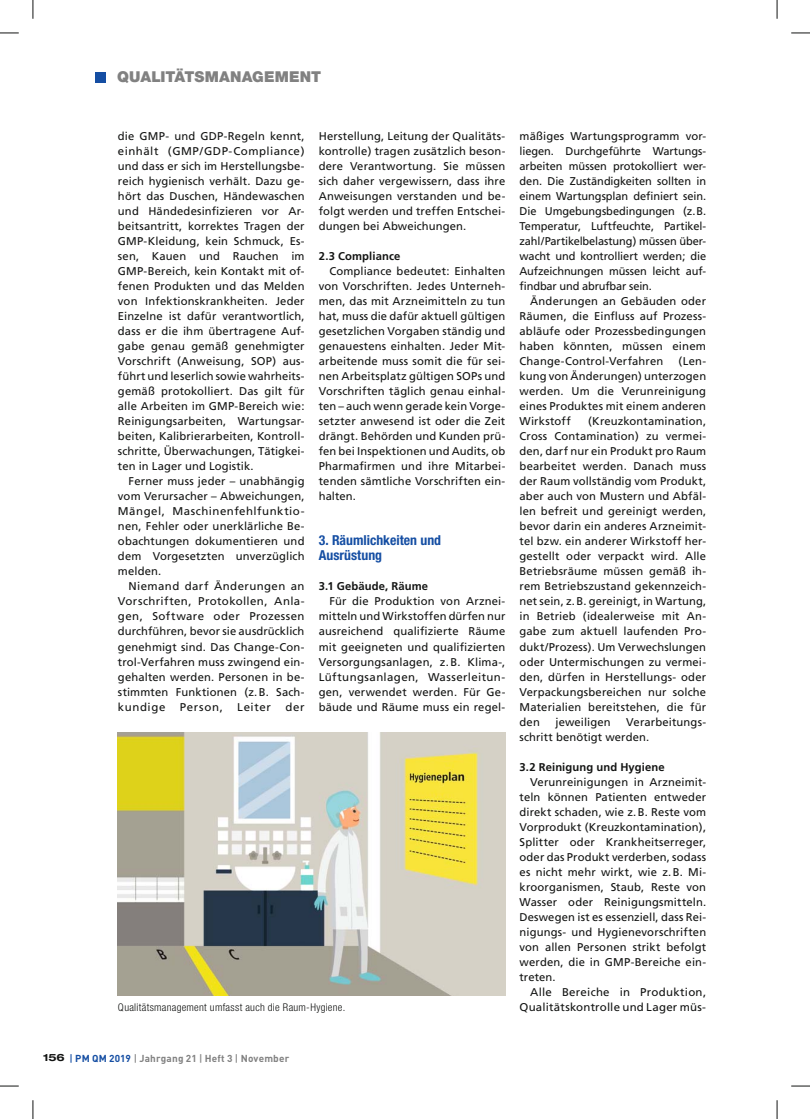
<style>
.page{position:relative;width:810px;height:1119px;background:#fff}
.page>*{position:absolute;margin:0;border:0;box-sizing:border-box;transform-origin:0 0}
.t1{font:900 15px "Helvetica Neue";letter-spacing:.01em;color:#818181}
.t2{font:700 condensed 13.75px/15px "Helvetica Neue";color:#154ea3}
.t3{font:11.25px/15px "Frutiger";letter-spacing:.01em;color:#131413;text-align:justify}
.t4{font:700 11.25px "Frutiger";letter-spacing:.01em;color:#131413}
.t5{font:300 condensed 10.62px "Helvetica Neue";letter-spacing:.02em;color:#131413}
.t6{font:700 10px "DIN";letter-spacing:.015em;color:#818181}
.s1{font-family:"Helvetica Neue";font-stretch:expanded;color:#131413}
.s2{font-weight:500;color:#154ea3}
.s3{color:#154ea3}
.s4{font-weight:500}
</style>
<div class="page">
<div style="left:95px;top:72px;width:11px;height:11px;background:#154ea3"></div>
<img style="left:118px;top:732px;width:387px;height:263px">
<svg style="left:0;top:32px;width:19px;height:2px"></svg>
<svg style="left:791px;top:32px;width:19px;height:2px"></svg>
<svg style="left:0;top:1085px;width:19px;height:1px"></svg>
<svg style="left:791px;top:1085px;width:19px;height:1px"></svg>
<svg style="left:32px;top:0;width:2px;height:19px"></svg>
<svg style="left:32px;top:1100px;width:2px;height:18px"></svg>
<svg style="left:776px;top:0;width:2px;height:19px"></svg>
<svg style="left:776px;top:1100px;width:2px;height:18px"></svg>
<h1 class="t1" style="left:117px;top:68px;width:206px">QUALITÄTSMANAGEMENT</h1>
<p class="t3" style="left:118px;top:129px;width:188px">die GMP- und GDP-Regeln kennt, einhält (GMP/GDP-Compliance) und dass er sich im Herstellungsbe&shy;reich hygienisch verhält. Dazu ge&shy;hört das Duschen, Händewaschen und Händedesinfizieren vor Ar&shy;beitsantritt, korrektes Tragen der GMP-Kleidung, kein Schmuck, Es&shy;sen, Kauen und Rauchen im GMP-Bereich, kein Kontakt mit of&shy;fenen Produkten und das Melden von Infektionskrankheiten. Jeder Einzelne ist dafür verantwortlich, dass er die ihm übertragene Auf&shy;gabe genau gemäß genehmigter Vorschrift (Anweisung, SOP) aus&shy;führt und leserlich sowie wahrheits&shy;gemäß protokolliert. Das gilt für alle Arbeiten im GMP-Bereich wie:<br>Reinigungsarbeiten, Wartungsar&shy;beiten, Kalibrierarbeiten, Kontroll&shy;schritte, Überwachungen, Tätigkei&shy;ten in Lager und Logistik.</p>
<p class="t3" style="left:118px;top:474px;width:188px;text-indent:11px">Ferner muss jeder – unabhängig vom Verursacher – Abweichungen, Mängel, Maschinenfehlfunktio&shy;nen, Fehler oder unerklärliche Be&shy;obachtungen dokumentieren und dem Vorgesetzten unverzüglich melden.</p>
<p class="t3" style="left:118px;top:579px;width:188px;text-indent:11px">Niemand darf Änderungen an Vorschriften, Protokollen, Anla&shy;gen, Software oder Prozessen durchführen, bevor sie ausdrücklich genehmigt sind. Das Change-Con&shy;trol-Verfahren muss zwingend ein&shy;gehalten werden. Personen in be&shy;stimmten Funktionen (z. B. Sach&shy;kundige</p>
<p class="t3" style="left:180px;top:699px;width:44px">Person,</p>
<p class="t3" style="left:237px;top:699px;width:35px">Leiter</p>
<p class="t3" style="left:285px;top:699px;width:21px">der</p>
<p class="t3" style="left:319px;top:129px;width:188px">Herstellung, Leitung der Qualitäts&shy;kontrolle) tragen zusätzlich beson&shy;dere Verantwortung. Sie müssen sich daher vergewissern, dass ihre Anweisungen verstanden und be&shy;folgt werden und treffen Entschei&shy;dungen bei Abweichungen.</p>
<p class="t4" style="left:319px;top:250px;width:83px">2.3 Compliance</p>
<p class="t3" style="left:319px;top:264px;width:188px;text-indent:11px">Compliance bedeutet: Einhalten von Vorschriften. Jedes Unterneh&shy;men, das mit Arzneimitteln zu tun hat, muss die dafür aktuell gültigen gesetzlichen Vorgaben ständig und genauestens einhalten. Jeder Mit&shy;arbeitende muss somit die für sei&shy;nen Arbeitsplatz gültigen SOPs und Vorschriften täglich genau einhal&shy;ten – auch wenn gerade kein Vorge&shy;setzter anwesend ist oder die Zeit drängt. Behörden und Kunden prü&shy;fen bei Inspektionen und Audits, ob Pharmafirmen und ihre Mitarbei&shy;tenden sämtliche Vorschriften ein&shy;halten.</p>
<p class="t2" style="left:319px;top:532px;width:124px">3. Räumlichkeiten und<br>Ausrüstung</p>
<p class="t4" style="left:319px;top:580px;width:111px">3.1 Gebäude, Räume</p>
<p class="t3" style="left:319px;top:594px;width:188px;text-indent:11px">Für die Produktion von Arznei&shy;mitteln und Wirkstoffen dürfen nur ausreichend qualifizierte Räume mit geeigneten und qualifizierten Versorgungsanlagen, z. B. Klima-, Lüftungsanlagen, Wasserleitun&shy;gen, verwendet werden. Für Ge&shy;bäude und Räume muss ein regel-</p>
<p class="t3" style="left:520px;top:129px;width:188px">mäßiges Wartungsprogramm vor&shy;liegen. Durchgeführte Wartungs&shy;arbeiten müssen protokolliert wer&shy;den. Die Zuständigkeiten sollten in einem Wartungsplan definiert sein.<br>Die Umgebungsbedingungen (z. B.<br>Temperatur, Luftfeuchte, Partikel&shy;zahl/Partikelbelastung) müssen über&shy;wacht und kontrolliert werden; die Aufzeichnungen müssen leicht auf&shy;findbar und abrufbar sein.</p>
<p class="t3" style="left:520px;top:294px;width:188px;text-indent:11px">Änderungen an Gebäuden oder Räumen, die Einfluss auf Prozess&shy;abläufe oder Prozessbedingungen haben könnten, müssen einem Change- Control-Verfahren</p>
<p class="t3" style="left:520px;top:354px;width:188px;text-indent:159px">(Len&shy;kung von Änderungen) unterzogen werden. Um die Verunreinigung eines Produktes mit einem anderen Wirkstoff</p>
<p class="t3" style="left:520px;top:414px;width:188px;text-indent:68px">(Kreuzkontamination, Cross Contamination) zu vermei&shy;den, darf nur ein Produkt pro Raum bearbeitet werden. Danach muss der Raum vollständig vom Produkt, aber auch von Mustern und Abfäl&shy;len befreit und gereinigt werden, bevor darin ein anderes Arzneimit&shy;tel bzw. ein anderer Wirkstoff her&shy;gestellt oder verpackt wird. Alle Betriebsräume müssen gemäß ih&shy;rem Betriebszustand gekennzeich&shy;net sein, z. B. gereinigt, in Wartung, in Betrieb (idealerweise mit An&shy;gabe zum aktuell laufenden Pro&shy;dukt/Prozess). Um Verwechslungen oder Untermischungen zu vermei&shy;den, dürfen in Herstellungs- oder Verpackungsbereichen nur solche Materialien bereitstehen, die für den</p>
<p class="t3" style="left:520px;top:714px;width:188px;text-indent:107px">Verarbeitungs&shy;schritt benötigt werden.</p>
<p class="t4" style="left:520px;top:760px;width:147px">3.2 Reinigung und Hygiene</p>
<p class="t3" style="left:520px;top:774px;width:188px;text-indent:11px">Verunreinigungen in Arzneimit&shy;teln können Patienten entweder direkt schaden, wie z. B. Reste vom Vorprodukt (Kreuzkontamination), Splitter oder Krankheitserreger, oder das Produkt verderben, sodass es nicht mehr wirkt, wie z. B. Mi&shy;kroorganismen, Staub, Reste von Wasser oder Reinigungsmitteln.<br>Deswegen ist es essenziell, dass Rei&shy;nigungs- und Hygienevorschriften von allen Personen strikt befolgt werden, die in GMP-Bereiche ein&shy;treten.</p>
<p class="t3" style="left:530px;top:984px;width:177px">Alle Bereiche in Produktion,</p>
<p class="t3" style="left:555px;top:714px;width:57px">jeweiligen</p>
<p class="t5" style="left:118px;top:1000px;width:229px">Qualitätsmanagement umfasst auch die Raum-Hygiene.</p>
<p class="t3" style="left:520px;top:999px;width:188px">Qualitätskontrolle und Lager müs-</p>
<p class="t6" style="left:43px;top:1051px;width:247px"><span class="s1">156</span> <span class="s2">|</span> <span class="s3">PM QM 2019</span> <span class="s4">|</span> Jahrgang 21 <span class="s4">|</span> Heft 3 <span class="s4">|</span> November</p>
</div>
